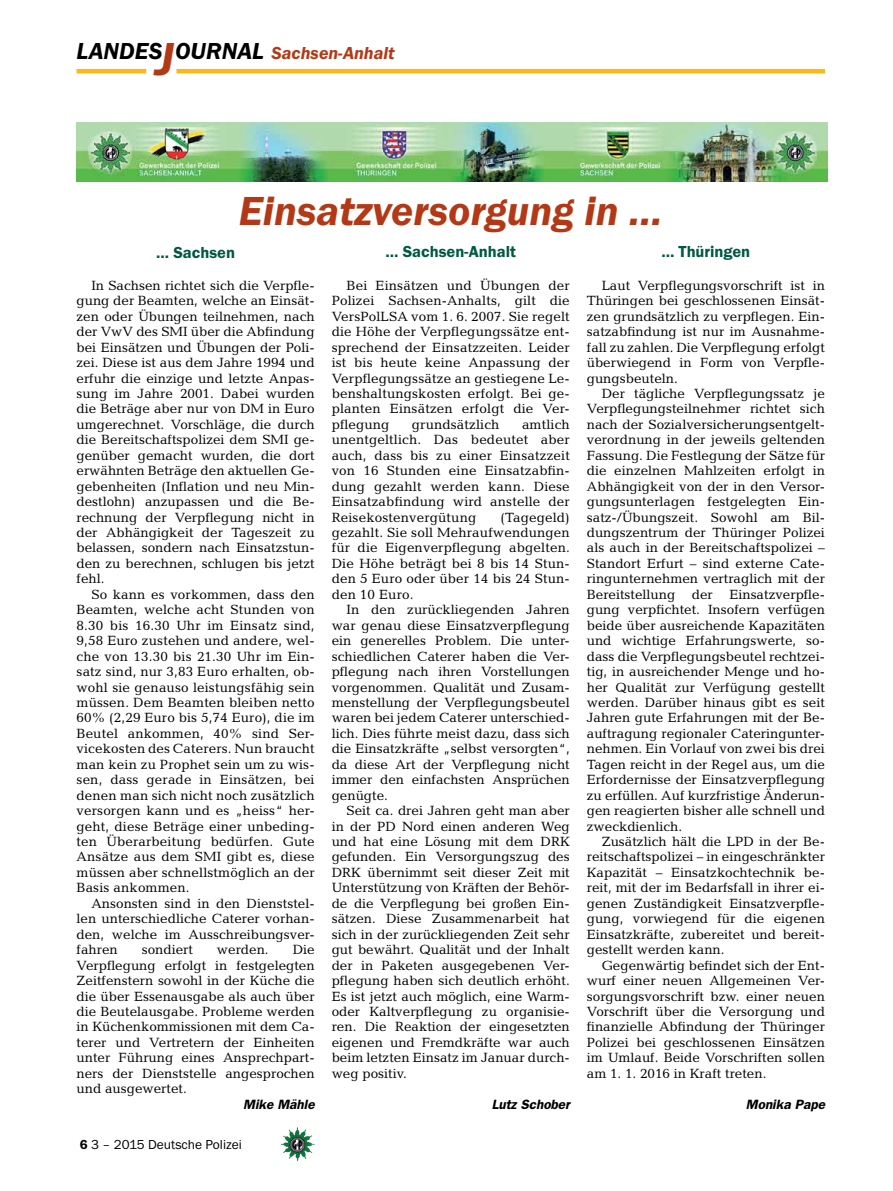
<style>
.page{position:relative;width:893px;height:1191px;background:#fff}
.page>*{position:absolute;margin:0;border:0;box-sizing:border-box;transform-origin:0 0}
.t1{font:italic 600 42px "Franklin Gothic Itc T";color:#b33916}
.t2{font:italic 600 18px "Franklin Gothic Itc T";color:#b33916}
.t3{font:600 16.5px "Franklin Gothic Itc T";color:#005941}
.t4{font:13.5px/15.5px "Candida";color:#000;text-align:justify}
.t5{font:italic 600 13.5px "Franklin Gothic";color:#000}
.t6{font:13.5px "Franklin Gothic Itc T";color:#000}
.s1{font-size:24px;color:#000}
.s2{font-size:48px}
.s3{font-weight:600}
</style>
<div class="page">
<hr style="left:77px;top:69px;width:69px;height:4px;background:#fdb913">
<hr style="left:176px;top:69px;width:649px;height:4px;background:#fdb913">
<img style="left:281px;top:1128px;width:16px;height:24px">
<img style="left:77px;top:122px;width:750px;height:60px">
<h2 class="t2" style="left:77px;top:42px;width:320px"><span class="s1">LANDES</span><span class="s2">J</span><span class="s1">OURNAL</span> Sachsen-Anhalt</h2>
<h1 class="t1" style="left:239px;top:186px;width:425px">Einsatzversorgung in …</h1>
<p class="t3" style="left:156px;top:242px;width:80px">... Sachsen</p>
<p class="t4" style="left:77px;top:277px;width:240px;text-indent:15px">In Sachsen richtet sich die Verpfle&shy;gung der Beamten, welche an Einsät&shy;zen oder Übungen teilnehmen, nach der VwV des SMI über die Abfindung bei Einsätzen und Übungen der Poli&shy;zei. Diese ist aus dem Jahre 1994 und erfuhr die einzige und letzte Anpas&shy;sung im Jahre 2001. Dabei wurden die Beträge aber nur von DM in Euro umgerechnet. Vorschläge, die durch die Bereitschaftspolizei dem SMI ge&shy;genüber gemacht wurden, die dort erwähnten Beträge den aktuellen Ge&shy;gebenheiten (Inflation und neu Min&shy;destlohn) anzupassen und die Be&shy;rechnung der Verpflegung nicht in der Abhängigkeit der Tageszeit zu belassen, sondern nach Einsatzstun&shy;den zu berechnen, schlugen bis jetzt fehl.</p>
<p class="t4" style="left:77px;top:586px;width:240px;text-indent:15px">So kann es vorkommen, dass den Beamten, welche acht Stunden von 8.30 bis 16.30 Uhr im Einsatz sind, 9,58 Euro zustehen und andere, wel&shy;che von 13.30 bis 21.30 Uhr im Ein&shy;satz sind, nur 3,83 Euro erhalten, ob&shy;wohl sie genauso leistungsfähig sein müssen. Dem Beamten bleiben netto 60% (2,29 Euro bis 5,74 Euro), die im Beutel ankommen, 40% sind Ser&shy;vicekosten des Caterers. Nun braucht man kein zu Prophet sein um zu wis&shy;sen, dass gerade in Einsätzen, bei denen man sich nicht noch zusätzlich versorgen kann und es „heiss“ her&shy;geht, diese Beträge einer unbeding&shy;ten Überarbeitung bedürfen. Gute Ansätze aus dem SMI gibt es, diese müssen aber schnellstmöglich an der Basis ankommen.</p>
<p class="t4" style="left:77px;top:895px;width:240px;text-indent:15px">Ansonsten sind in den Dienststel&shy;len unterschiedliche Caterer vorhan&shy;den, welche im Ausschreibungsver&shy;fahren</p>
<p class="t4" style="left:142px;top:942px;width:53px">sondiert</p>
<p class="t4" style="left:217px;top:942px;width:53px">werden.</p>
<p class="t4" style="left:77px;top:942px;width:240px;text-indent:216px">Die Verpflegung erfolgt in festgelegten Zeitfenstern sowohl in der Küche die die über Essenausgabe als auch über die Beutelausgabe. Probleme werden in Küchenkommissionen mit dem Ca&shy;terer und Vertretern der Einheiten unter Führung eines Ansprechpart&shy;ners der Dienststelle angesprochen und ausgewertet.</p>
<p class="t5" style="left:243px;top:1096px;width:73px">Mike Mähle</p>
<p class="t6" style="left:80px;top:1136px;width:164px"><span class="s3">6</span> 3 – 2015 Deutsche Polizei</p>
<p class="t3" style="left:385px;top:242px;width:132px">… Sachsen-Anhalt</p>
<p class="t4" style="left:332px;top:277px;width:240px;text-indent:15px">Bei Einsätzen und Übungen der Polizei Sachsen-Anhalts, gilt die VersPolLSA vom 1. 6. 2007. Sie regelt die Höhe der Verpflegungssätze ent&shy;sprechend der Einsatzzeiten. Leider ist bis heute keine Anpassung der Verpflegungssätze an gestiegene Le&shy;benshaltungskosten erfolgt. Bei ge&shy;planten Einsätzen erfolgt die Ver&shy;pflegung</p>
<p class="t4" style="left:332px;top:416px;width:240px;text-indent:190px">amtlich unentgeltlich. Das bedeutet aber auch, dass bis zu einer Einsatzzeit von 16 Stunden eine Einsatzabfin&shy;dung gezahlt werden kann. Diese Einsatzabfindung wird anstelle der Reisekostenvergütung</p>
<p class="t4" style="left:412px;top:416px;width:89px">grundsätzlich</p>
<p class="t4" style="left:332px;top:509px;width:240px;text-indent:169px">(Tagegeld) gezahlt. Sie soll Mehraufwendungen für die Eigenverpflegung abgelten.<br>Die Höhe beträgt bei 8 bis 14 Stun&shy;den 5 Euro oder über 14 bis 24 Stun&shy;den 10 Euro.</p>
<p class="t4" style="left:332px;top:602px;width:240px;text-indent:15px">In den zurückliegenden Jahren war genau diese Einsatzverpflegung ein generelles Problem. Die unter&shy;schiedlichen Caterer haben die Ver&shy;pflegung nach ihren Vorstellungen vorgenommen. Qualität und Zusam&shy;menstellung der Verpflegungsbeutel waren bei jedem Caterer unterschied&shy;lich. Dies führte meist dazu, dass sich die Einsatzkräfte „selbst versorgten“, da diese Art der Verpflegung nicht immer den einfachsten Ansprüchen genügte.</p>
<p class="t4" style="left:332px;top:803px;width:240px;text-indent:15px">Seit ca. drei Jahren geht man aber in der PD Nord einen anderen Weg und hat eine Lösung mit dem DRK gefunden. Ein Versorgungszug des DRK übernimmt seit dieser Zeit mit Unterstützung von Kräften der Behör&shy;de die Verpflegung bei großen Ein&shy;sätzen. Diese Zusammenarbeit hat sich in der zurückliegenden Zeit sehr gut bewährt. Qualität und der Inhalt der in Paketen ausgegebenen Ver&shy;pflegung haben sich deutlich erhöht.<br>Es ist jetzt auch möglich, eine Warm&shy;oder Kaltverpflegung zu organisie&shy;ren. Die Reaktion der eingesetzten eigenen und Fremdkräfte war auch beim letzten Einsatz im Januar durch&shy;weg positiv.</p>
<p class="t5" style="left:492px;top:1096px;width:80px">Lutz Schober</p>
<p class="t3" style="left:661px;top:242px;width:90px">… Thüringen</p>
<p class="t4" style="left:587px;top:277px;width:240px;text-indent:15px">Laut Verpflegungsvorschrift ist in Thüringen bei geschlossenen Einsät&shy;zen grundsätzlich zu verpflegen. Ein&shy;satzabfindung ist nur im Ausnahme&shy;fall zu zahlen. Die Verpflegung erfolgt überwiegend in Form von Verpfle&shy;gungsbeuteln.</p>
<p class="t4" style="left:587px;top:386px;width:240px;text-indent:15px">Der tägliche Verpflegungssatz je Verpflegungsteilnehmer richtet sich nach der Sozialversicherungsentgelt&shy;verordnung in der jeweils geltenden Fassung. Die Festlegung der Sätze für die einzelnen Mahlzeiten erfolgt in Abhängigkeit von der in den Versor&shy;gungsunterlagen festgelegten Ein&shy;satz-/Übungszeit. Sowohl am Bil&shy;dungszentrum der Thüringer Polizei als auch in der Bereitschaftspolizei – Standort Erfurt – sind externe Cate&shy;ringunternehmen vertraglich mit der Bereitstellung der Einsatzverpfle&shy;gung verpfichtet. Insofern verfügen beide über ausreichende Kapazitäten und wichtige Erfahrungswerte, so&shy;dass die Verpflegungsbeutel rechtzei&shy;tig, in ausreichender Menge und ho&shy;her Qualität zur Verfügung gestellt werden. Darüber hinaus gibt es seit Jahren gute Erfahrungen mit der Be&shy;auftragung regionaler Cateringunter&shy;nehmen. Ein Vorlauf von zwei bis drei Tagen reicht in der Regel aus, um die Erfordernisse der Einsatzverpflegung zu erfüllen. Auf kurzfristige Änderun&shy;gen reagierten bisher alle schnell und zweckdienlich.</p>
<p class="t4" style="left:587px;top:833px;width:240px;text-indent:15px">Zusätzlich hält die LPD in der Be&shy;reitschaftspolizei – in eingeschränkter Kapazität – Einsatzkochtechnik be&shy;reit, mit der im Bedarfsfall in ihrer ei&shy;genen Zuständigkeit Einsatzverpfle&shy;gung, vorwiegend für die eigenen Einsatzkräfte, zubereitet und bereit&shy;gestellt werden kann.</p>
<p class="t4" style="left:587px;top:957px;width:240px;text-indent:15px">Gegenwärtig befindet sich der Ent&shy;wurf einer neuen Allgemeinen Ver&shy;sorgungsvorschrift bzw. einer neuen Vorschrift über die Versorgung und finanzielle Abfindung der Thüringer Polizei bei geschlossenen Einsätzen im Umlauf. Beide Vorschriften sollen am 1. 1. 2016 in Kraft treten.</p>
<p class="t5" style="left:746px;top:1096px;width:81px">Monika Pape</p>
</div>
